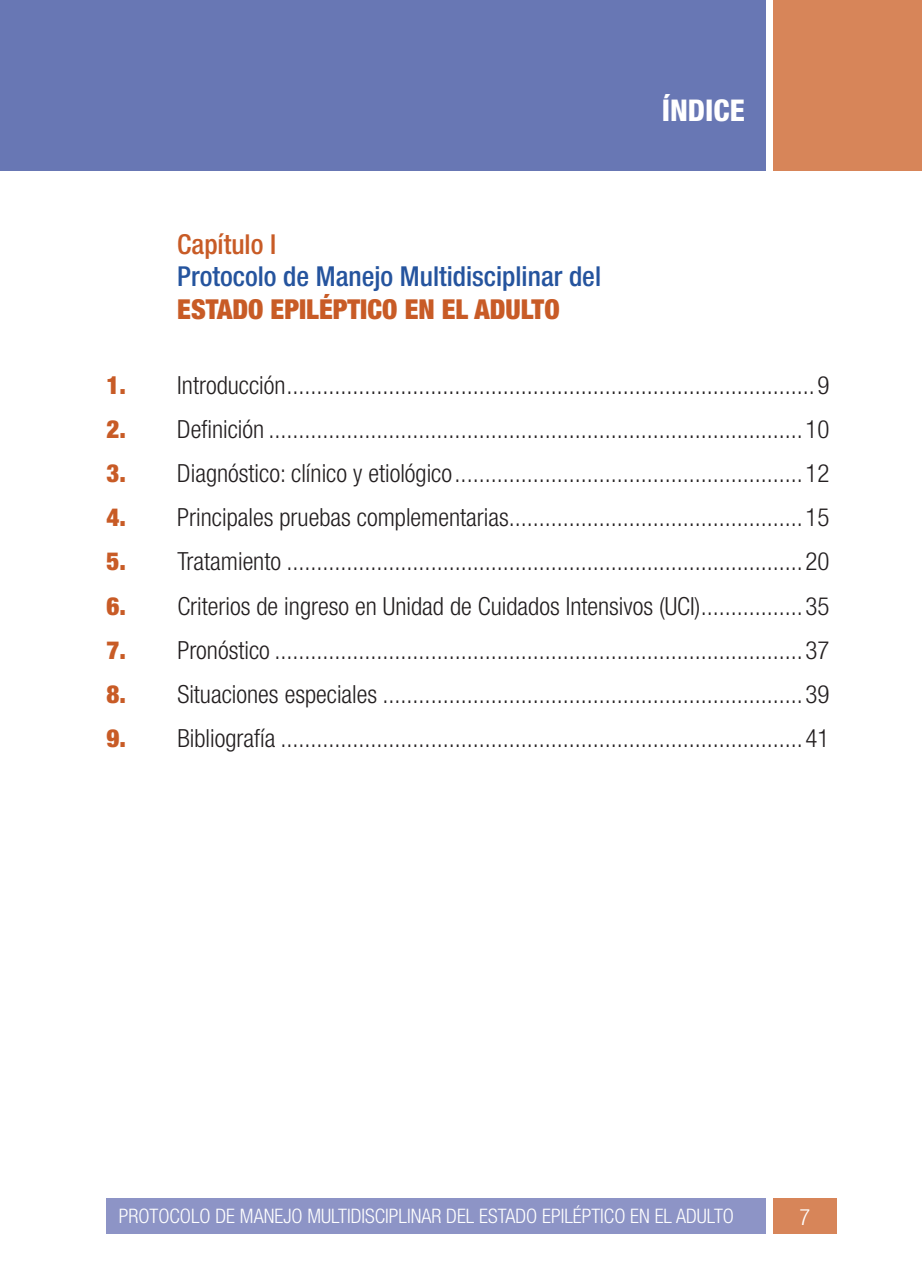
<style>
.page{position:relative;width:922px;height:1276px;background:#fff}
.page>*{position:absolute;margin:0;border:0;box-sizing:border-box;transform-origin:0 0}
.t1{font:800 condensed 30px "Helvetica Neue LT Std";color:#fff}
.t2{font:500 condensed 27.5px "Helvetica Neue LT Std";color:#25549e}
.t3{font:900 condensed 27.5px "Helvetica Neue LT Std";color:#c85b26}
.t4{font:500 condensed 27.5px "Helvetica Neue LT Std";color:#c85b26}
.t5{font:300 condensed 25px "Helvetica Neue LT Std";color:#231f20}
.t6{font:300 condensed 22.5px "Helvetica Neue LT Std";color:#fff}
.t7{font:300 condensed 20px "Helvetica Neue LT Std";color:#fff}
.s1{font-weight:900;color:#c85b26}
</style>
<div class="page">
<div style="left:772px;top:1198px;width:64px;height:35px;background:#d78559"></div>
<div style="left:106px;top:1198px;width:659px;height:35px;background:#8d94c6"></div>
<div style="left:0;top:0;width:765px;height:170px;background:#6877b4"></div>
<div style="left:772px;top:0;width:149px;height:170px;background:#d78559"></div>
<p class="t4" style="left:177px;top:227px;width:100px">Capítulo I</p>
<p class="t2" style="left:177px;top:260px;width:425px">Protocolo de Manejo Multidisciplinar del</p>
<p class="t3" style="left:177px;top:292px;width:384px">ESTADO EPILÉPTICO EN EL ADULTO</p>
<p class="t1" style="left:661px;top:91px;width:84px">ÍNDICE</p>
<p class="t5" style="left:106px;top:370px;width:724px"><span class="s1">1.</span> Introducción........................................................................................9</p>
<p class="t5" style="left:106px;top:414px;width:724px"><span class="s1">2.</span> Definición .........................................................................................10</p>
<p class="t5" style="left:106px;top:459px;width:724px"><span class="s1">3.</span> Diagnóstico: clínico y etiológico..........................................................12</p>
<p class="t5" style="left:106px;top:503px;width:724px"><span class="s1">4.</span> Principales pruebas complementarias.................................................15</p>
<p class="t5" style="left:106px;top:547px;width:724px"><span class="s1">5.</span> Tratamiento ......................................................................................20</p>
<p class="t5" style="left:106px;top:591px;width:724px"><span class="s1">6.</span> Criterios de ingreso en Unidad de Cuidados Intensivos (UCI).................35</p>
<p class="t5" style="left:106px;top:635px;width:724px"><span class="s1">7.</span> Pronóstico ........................................................................................37</p>
<p class="t5" style="left:106px;top:679px;width:724px"><span class="s1">8.</span> Situaciones especiales ......................................................................39</p>
<p class="t5" style="left:106px;top:724px;width:724px"><span class="s1">9.</span> Bibliografía .......................................................................................41</p>
<p class="t7" style="left:119px;top:1204px;width:616px">PROTOCOLO DE MANEJO MULTIDISCIPLINAR DEL ESTADO EPILÉPTICO EN EL ADULTO</p>
<p class="t6" style="left:799px;top:1203px;width:12px">7</p>
</div>
